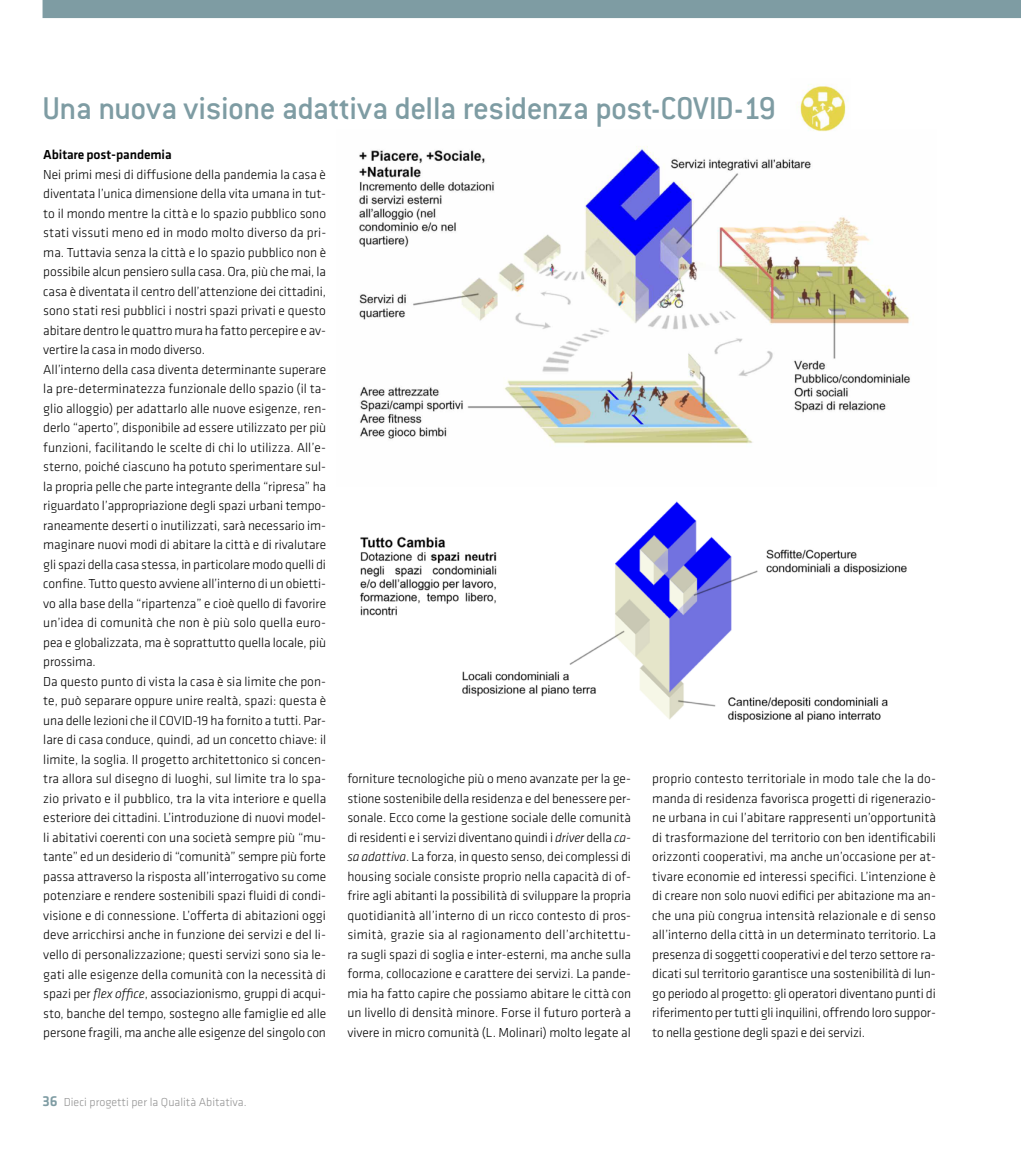
<style>
.page{position:relative;width:1021px;height:1149px;background:#fff}
.page>*{position:absolute;margin:0;border:0;box-sizing:border-box;transform-origin:0 0}
.t1{font:500 34.5px "Conduit ITC";letter-spacing:-.015em;color:#7e9ca3}
.t2{font:300 13.5px/19.5px "Klavika";letter-spacing:-.005em;color:#000;text-align:justify}
.t3{font:500 13.5px "Klavika";letter-spacing:-.01em;color:#000}
.t4{font:300 12px "Klavika";color:#939393}
.s1{font-style:italic}
.s2{font-weight:500;font-size:15px;color:#7e9ca3}
</style>
<div class="page">
<div style="left:43px;top:0;width:977px;height:18px;background:#7e9ca3"></div>
<img style="left:359px;top:146px;width:551px;height:298px">
<img style="left:360px;top:501px;width:547px;height:222px">
<img style="left:797px;top:84px;width:49px;height:48px">
<h1 class="t1" style="left:43px;top:97px;width:735px">Una nuova visione adattiva della residenza post-COVID-19</h1>
<p class="t3" style="left:43px;top:149px;width:130px">Abitare post-pandemia</p>
<p class="t2" style="left:43px;top:164px;width:284px;text-align:left">Nei primi mesi di diffusione della pandemia la casa è diventata l’unica dimensione della vita umana in tut&shy;to il mondo mentre la città e lo spazio pubblico sono stati vissuti meno ed in modo molto diverso da pri&shy;ma. Tuttavia senza la città e lo spazio pubblico non è possibile alcun pensiero sulla casa. Ora, più che mai, la casa è diventata il centro dell’attenzione dei cittadini, sono stati resi pubblici i nostri spazi privati e questo abitare dentro le quattro mura ha fatto percepire e av&shy;vertire la casa in modo diverso.<br>All’interno della casa diventa determinante superare la pre-determinatezza funzionale dello spazio (il ta&shy;glio alloggio) per adattarlo alle nuove esigenze, ren&shy;derlo “aperto”, disponibile ad essere utilizzato per più funzioni, facilitando le scelte di chi lo utilizza. All’e&shy;sterno, poiché ciascuno ha potuto sperimentare sul&shy;la propria pelle che parte integrante della “ripresa” ha riguardato l’appropriazione degli spazi urbani tempo&shy;raneamente deserti o inutilizzati, sarà necessario im&shy;maginare nuovi modi di abitare la città e di rivalutare gli spazi della casa stessa, in particolare modo quelli di confine. Tutto questo avviene all’interno di un obietti&shy;vo alla base della “ripartenza” e cioè quello di favorire un’idea di comunità che non è più solo quella euro&shy;pea e globalizzata, ma è soprattutto quella locale, più prossima.<br>Da questo punto di vista la casa è sia limite che pon&shy;te, può separare oppure unire realtà, spazi: questa è una delle lezioni che il COVID-19 ha fornito a tutti. Par&shy;lare di casa conduce, quindi, ad un concetto chiave: il limite, la soglia. Il progetto architettonico si concen&shy;tra allora sul disegno di luoghi, sul limite tra lo spa&shy;zio privato e il pubblico, tra la vita interiore e quella esteriore dei cittadini. L’introduzione di nuovi model&shy;li abitativi coerenti con una società sempre più “mu&shy;tante” ed un desiderio di “comunità” sempre più forte passa attraverso la risposta all’interrogativo su come potenziare e rendere sostenibili spazi fluidi di condi&shy;visione e di connessione. L’offerta di abitazioni oggi deve arricchirsi anche in funzione dei servizi e del li&shy;vello di personalizzazione; questi servizi sono sia le&shy;gati alle esigenze della comunità con la necessità di spazi per <span class="s1">flex office</span>, associazionismo, gruppi di acqui&shy;sto, banche del tempo, sostegno alle famiglie ed alle persone fragili, ma anche alle esigenze del singolo con</p>
<p class="t2" style="left:347px;top:769px;width:285px">forniture tecnologiche più o meno avanzate per la ge&shy;stione sostenibile della residenza e del benessere per&shy;sonale. Ecco come la gestione sociale delle comunità di residenti e i servizi diventano quindi i <span class="s1">driver</span> della <span class="s1">ca&shy;sa adattiva</span>. La forza, in questo senso, dei complessi di housing sociale consiste proprio nella capacità di of&shy;frire agli abitanti la possibilità di sviluppare la propria quotidianità all’interno di un ricco contesto di pros&shy;simità, grazie sia al ragionamento dell’architettu&shy;ra sugli spazi di soglia e inter-esterni, ma anche sulla forma, collocazione e carattere dei servizi. La pande&shy;mia ha fatto capire che possiamo abitare le città con un livello di densità minore. Forse il futuro porterà a vivere in micro comunità (L. Molinari) molto legate al</p>
<p class="t2" style="left:652px;top:769px;width:285px">proprio contesto territoriale in modo tale che la do&shy;manda di residenza favorisca progetti di rigenerazio&shy;ne urbana in cui l’abitare rappresenti un’opportunità di trasformazione del territorio con ben identificabili orizzonti cooperativi, ma anche un’occasione per at&shy;tivare economie ed interessi specifici. L’intenzione è di creare non solo nuovi edifici per abitazione ma an&shy;che una più congrua intensità relazionale e di senso all’interno della città in un determinato territorio. La presenza di soggetti cooperativi e del terzo settore ra&shy;dicati sul territorio garantisce una sostenibilità di lun&shy;go periodo al progetto: gli operatori diventano punti di riferimento per tutti gli inquilini, offrendo loro suppor&shy;to nella gestione degli spazi e dei servizi.</p>
<p class="t4" style="left:43px;top:1097px;width:205px"><span class="s2">36</span> Dieci progetti per la Qualità Abitativa.</p>
</div>
